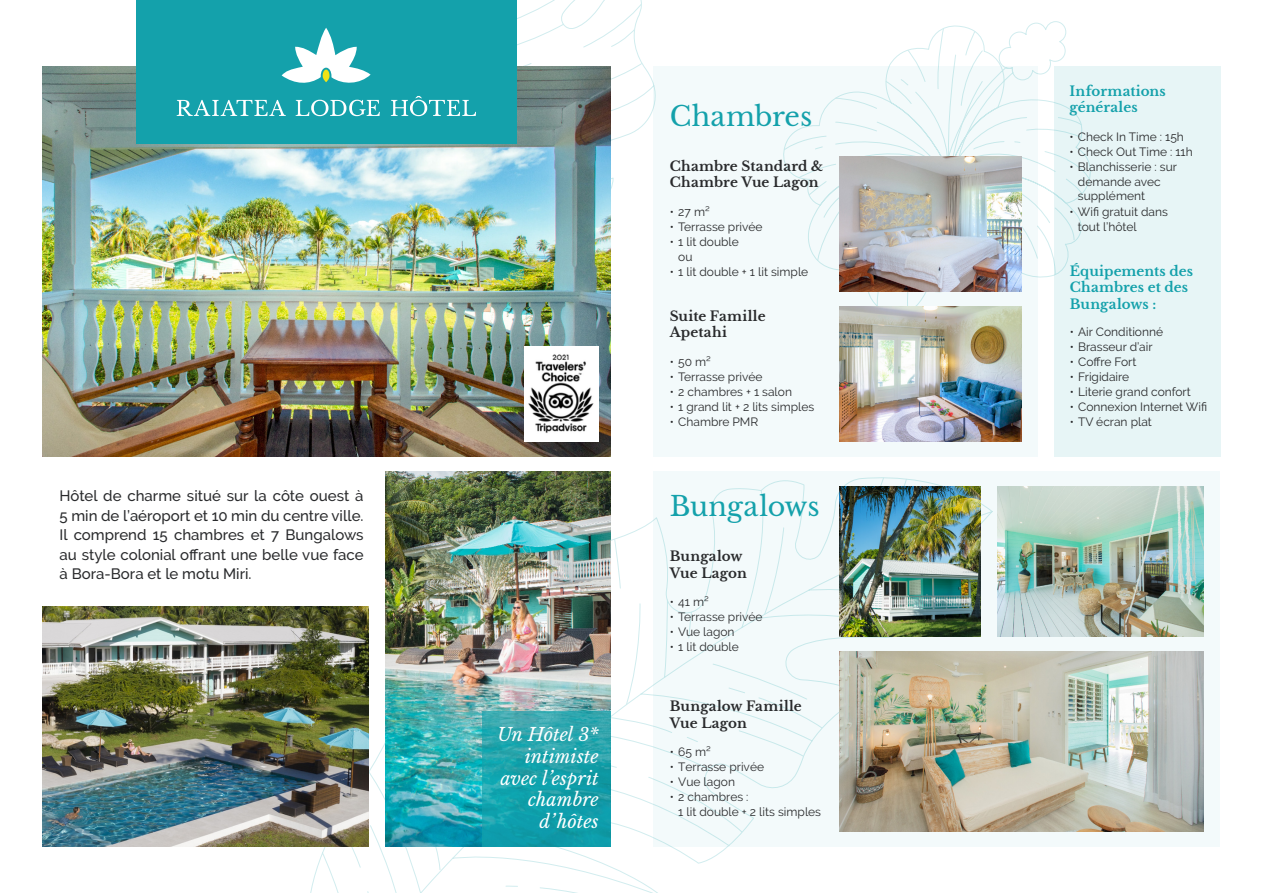
<style>
.page{position:relative;width:1263px;height:893px;background:#fff}
.page>*{position:absolute;margin:0;border:0;box-sizing:border-box;transform-origin:0 0}
.H1_fr{font:27px "Libre Baskerville";letter-spacing:-.01em;color:#14a1ab}
.H1_uk{font:italic 18px/21.6px "Libre Baskerville";color:#fff;text-align:right}
.Style_de_paragraphe{font:500 15px/19.5px "Raleway";color:#292a2c;text-align:justify}
.H2_fr{font:700 13.5px/16.2px "Libre Baskerville";letter-spacing:.005em;color:#292a2c}
.H2_fr-2{font:700 13.5px/16.2px "Libre Baskerville";letter-spacing:.005em;color:#14a1ab}
.t1{font:12px/14.4px "Raleway";color:#292a2c}
</style>
<div class="page">
<svg style="left:327px;top:477px;width:592px;height:416px"></svg>
<svg style="left:517px;top:0;width:125px;height:373px"></svg>
<svg style="left:889px;top:28px;width:178px;height:250px"></svg>
<img style="left:43px;top:606px;width:326px;height:240px">
<img style="left:386px;top:471px;width:224px;height:375px">
<div style="left:653px;top:471px;width:567px;height:375px;background:#f3fafb"></div>
<div style="left:653px;top:66px;width:385px;height:390px;background:#f3fafb"></div>
<img style="left:997px;top:486px;width:206px;height:150px">
<img style="left:43px;top:66px;width:567px;height:390px">
<img style="left:839px;top:486px;width:141px;height:150px">
<img style="left:839px;top:651px;width:364px;height:180px">
<img style="left:839px;top:156px;width:182px;height:135px">
<img style="left:839px;top:306px;width:182px;height:135px">
<div style="left:1054px;top:66px;width:166px;height:390px;background:#e7f5f6"></div>
<svg style="left:482px;top:711px;width:128px;height:135px;background:#1ca2ac"></svg>
<div style="left:136px;top:0;width:381px;height:144px;background:#14a1ab"></div>
<svg style="left:177px;top:100px;width:109px;height:16px"></svg>
<svg style="left:296px;top:100px;width:84px;height:16px"></svg>
<svg style="left:391px;top:96px;width:85px;height:20px"></svg>
<svg style="left:282px;top:28px;width:89px;height:55px"></svg>
<img style="left:524px;top:346px;width:75px;height:95px">
<p class="Style_de_paragraphe" style="left:60px;top:486px;width:305px">Hôtel de charme situé sur la côte ouest à 5 min de l’aéroport et 10 min du centre ville.<br>Il comprend 15 chambres et 7 Bungalows au style colonial offrant une belle vue face à Bora-Bora et le motu Miri.</p>
<p class="H1_uk" style="left:497px;top:724px;width:103px">Un Hôtel 3* intimiste avec l’esprit chambre d’hôtes</p>
<p class="H1_fr" style="left:670px;top:100px;width:144px">Chambres</p>
<p class="H2_fr" style="left:670px;top:158px;width:155px">Chambre Standard &amp;<br>Chambre Vue Lagon</p>
<p class="t1" style="left:670px;top:205px;width:41px">• 27 m²</p>
<p class="t1" style="left:670px;top:220px;width:94px">• Terrasse privée</p>
<p class="t1" style="left:678px;top:235px;width:62px;text-indent:-9px">• 1 lit double ou</p>
<p class="t1" style="left:670px;top:265px;width:140px">• 1 lit double + 1 lit simple</p>
<p class="H2_fr" style="left:670px;top:308px;width:97px">Suite Famille<br>Apetahi</p>
<p class="t1" style="left:670px;top:355px;width:43px">• 50 m²</p>
<p class="t1" style="left:670px;top:370px;width:94px">• Terrasse privée</p>
<p class="t1" style="left:670px;top:385px;width:124px">• 2 chambres + 1 salon</p>
<p class="t1" style="left:670px;top:400px;width:146px">• 1 grand lit + 2 lits simples</p>
<p class="t1" style="left:670px;top:415px;width:90px">• Chambre PMR</p>
<p class="H1_fr" style="left:670px;top:490px;width:151px">Bungalows</p>
<p class="H2_fr" style="left:670px;top:548px;width:79px">Bungalow<br>Vue Lagon</p>
<p class="t1" style="left:670px;top:595px;width:40px">• 41 m²</p>
<p class="t1" style="left:670px;top:610px;width:94px">• Terrasse privée</p>
<p class="t1" style="left:670px;top:625px;width:66px">• Vue lagon</p>
<p class="t1" style="left:670px;top:640px;width:71px">• 1 lit double</p>
<p class="H2_fr" style="left:670px;top:698px;width:134px">Bungalow Famille<br>Vue Lagon</p>
<p class="t1" style="left:670px;top:745px;width:43px">• 65 m²</p>
<p class="t1" style="left:670px;top:760px;width:96px">• Terrasse privée</p>
<p class="t1" style="left:670px;top:775px;width:67px">• Vue lagon</p>
<p class="t1" style="left:678px;top:790px;width:144px;text-indent:-9px">• 2 chambres :<br>1 lit double + 2 lits simples</p>
<p class="H2_fr-2" style="left:1069px;top:83px;width:98px">Informations générales</p>
<p class="t1" style="left:1069px;top:130px;width:116px">• Check In Time : 15h</p>
<p class="t1" style="left:1069px;top:145px;width:125px">• Check Out Time : 11h</p>
<p class="t1" style="left:1078px;top:160px;width:101px;text-indent:-9px">• Blanchisserie : sur demande avec supplément</p>
<p class="t1" style="left:1078px;top:205px;width:91px;text-indent:-9px">• Wifi gratuit dans tout l’hôtel</p>
<p class="H2_fr-2" style="left:1070px;top:263px;width:125px">Équipements des<br>Chambres et des<br>Bungalows :</p>
<p class="t1" style="left:1070px;top:325px;width:95px">• Air Conditionné</p>
<p class="t1" style="left:1070px;top:340px;width:84px">• Brasseur d’air</p>
<p class="t1" style="left:1070px;top:355px;width:68px">• Coffre Fort</p>
<p class="t1" style="left:1070px;top:370px;width:61px">• Frigidaire</p>
<p class="t1" style="left:1070px;top:385px;width:123px">• Literie grand confort</p>
<p class="t1" style="left:1070px;top:400px;width:139px">• Connexion Internet Wifi</p>
<p class="t1" style="left:1070px;top:415px;width:84px">• TV écran plat</p>
</div>
